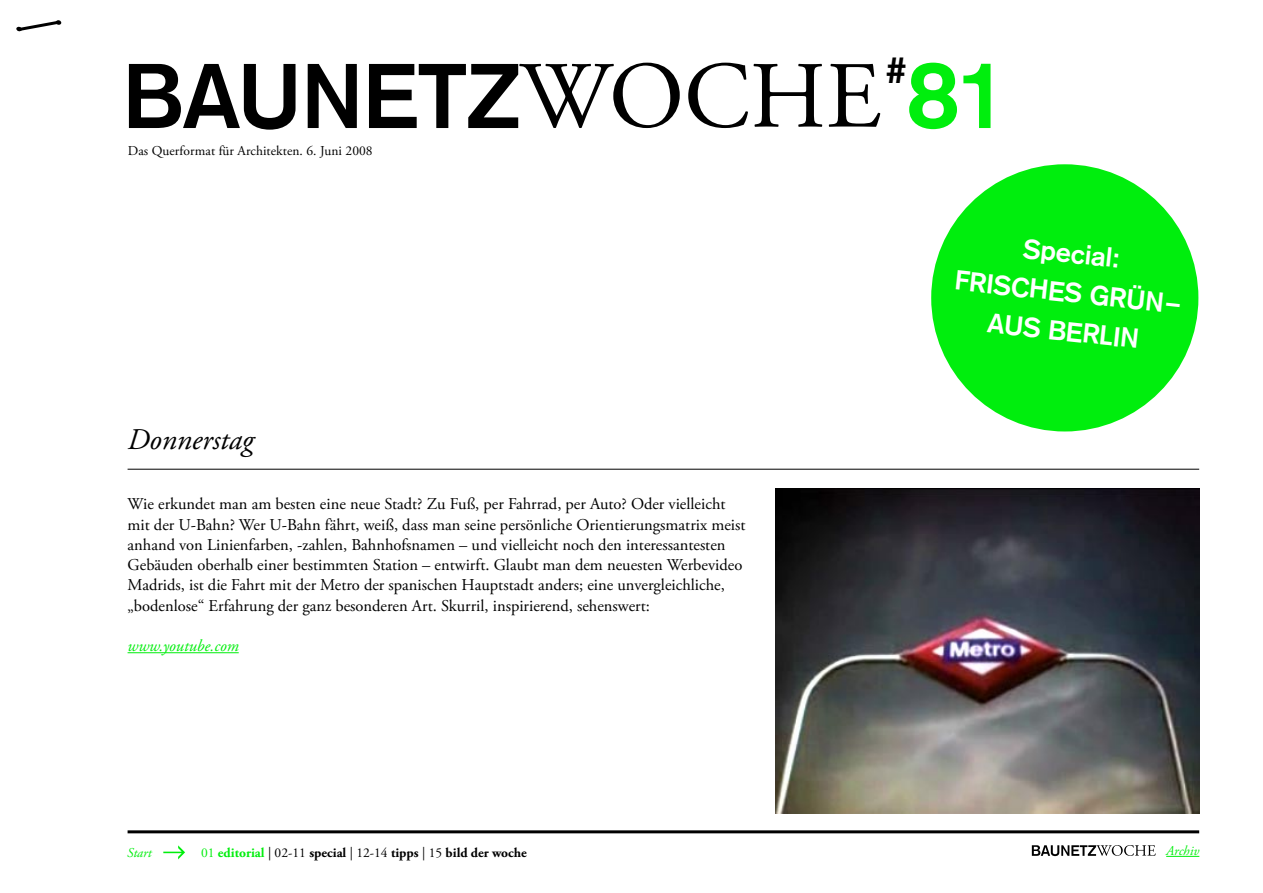
<style>
.page{position:relative;width:1263px;height:893px;background:#fff}
.page>*{position:absolute;margin:0;border:0;box-sizing:border-box;transform-origin:0 0}
.t1{font:700 90px "Akzidenz Grotesk";color:#000}
.t2{font:700 37.5px "Akzidenz Grotesk";color:#000}
.t3{font:italic 30px "Adobe Garamond Pro";color:#000}
.t4{font:700 27px/39px "Akzidenz Grotesk";color:#fff;text-align:center}
.t5{font:16.5px/20.2px "Adobe Garamond Pro";color:#000}
.t6{font:italic 16.5px "Adobe Garamond Pro";color:#00ee0d}
.t7{font:700 13.5px "Adobe Garamond Pro";color:#000}
.t8{font:13.5px "Adobe Garamond Pro";letter-spacing:.005em;color:#000}
.t9{font:italic 13.5px "Adobe Garamond Pro";color:#00ee0d}
.s1{font-family:"Adobe Garamond Pro";font-weight:400;font-size:94.5px}
.s2{font-size:94.5px;color:#00ee0d}
.s3{font-weight:400;color:#00ee0d}
.s4{color:#00ee0d}
.s5{font-weight:400}
</style>
<div class="page">
<svg style="left:16px;top:20px;width:46px;height:12px"></svg>
<hr style="left:128px;top:830px;width:1071px;height:3px;background:#000">
<svg style="left:163px;top:845px;width:22px;height:14px"></svg>
<hr style="left:1166px;top:856px;width:33px;height:1px;background:#00ee0d">
<svg style="left:1032px;top:845px;width:124px;height:11px"></svg>
<img style="left:776px;top:489px;width:423px;height:324px">
<hr style="left:128px;top:652px;width:111px;height:1px;background:#00ee0d">
<hr style="left:128px;top:469px;width:1071px;height:1px;background:#000">
<div style="left:931px;top:164px;width:267px;height:267px;background:#00ee0d;border-radius:50%"></div>
<h2 class="t2" style="left:886px;top:48px;width:22px">#</h2>
<h1 class="t1" style="left:123px;top:43px;width:886px">BAUNETZ<span class="s1">WOCHE</span> <span class="s2">81</span></h1>
<p class="t8" style="left:128px;top:143px;width:246px">Das Querformat für Architekten. 6. Juni 2008</p>
<h3 class="t3" style="left:128px;top:421px;width:128px">Donnerstag</h3>
<p class="t5" style="left:128px;top:495px;width:619px">Wie erkundet man am besten eine neue Stadt? Zu Fuß, per Fahrrad, per Auto? Oder vielleicht mit der U-Bahn? Wer U-Bahn fährt, weiß, dass man seine persönliche Orientierungsmatrix meist anhand von Linienfarben, -zahlen, Bahnhofsnamen – und vielleicht noch den interessantesten Gebäuden oberhalb einer bestimmten Station – entwirft. Glaubt man dem neuesten Werbevideo Madrids, ist die Fahrt mit der Metro der spanischen Hauptstadt anders; eine unvergleichliche, „bodenlose“ Erfahrung der ganz besonderen Art. Skurril, inspirierend, sehenswert:</p>
<p class="t6" style="left:128px;top:636px;width:113px">www.youtube.com</p>
<h3 class="t4" style="left:961px;top:222px;width:228px;rotate:6deg">Special:<br>FRISCHES GRÜN–<br>AUS BERLIN</h3>
<p class="t9" style="left:127px;top:845px;width:26px">Start</p>
<p class="t9" style="left:1166px;top:843px;width:35px">Archiv</p>
<p class="t7" style="left:201px;top:845px;width:327px"><span class="s3">01</span> <span class="s4">editorial</span> <span class="s5">| 02-11</span> special <span class="s5">| 12-14</span> tipps <span class="s5">| 15</span> bild der woche</p>
</div>
